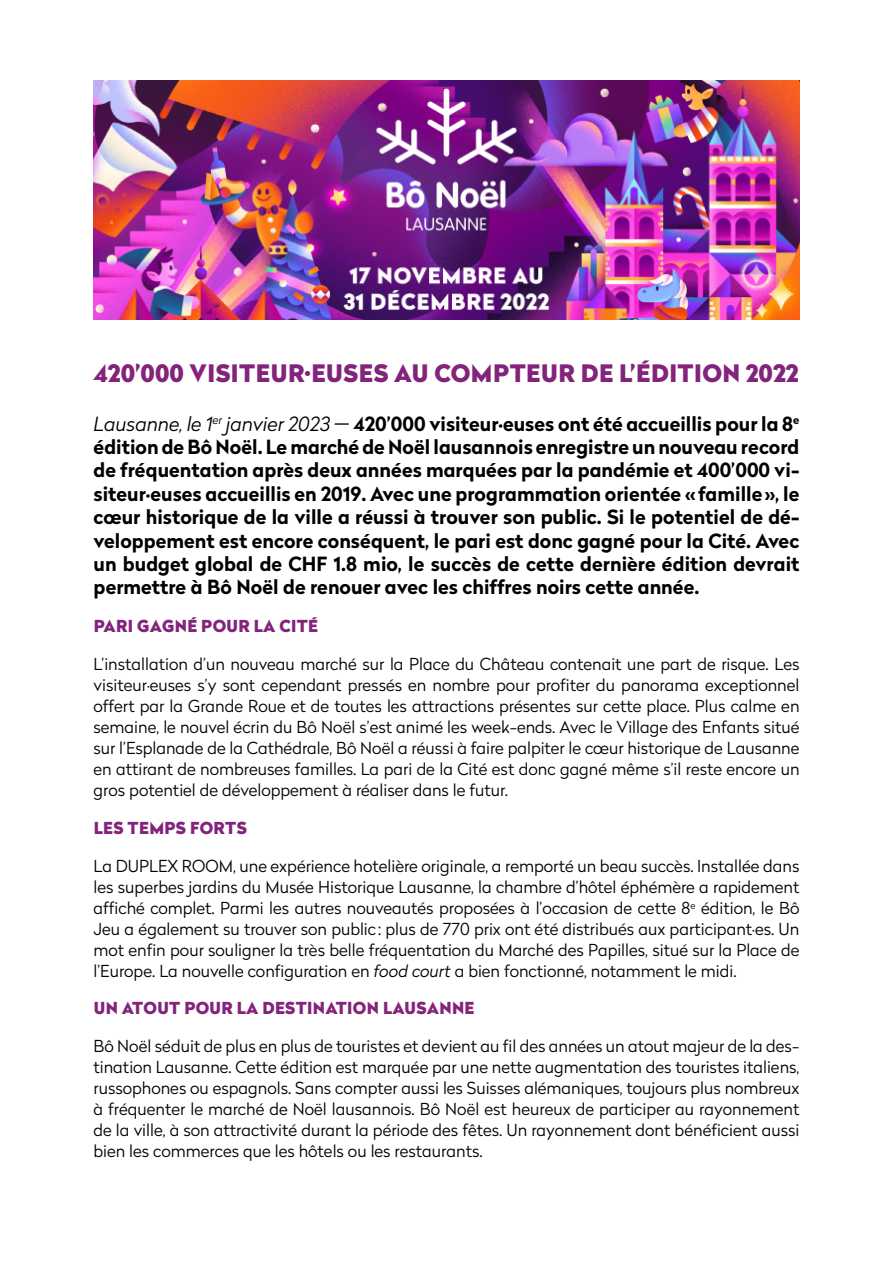
<style>
.page{position:relative;width:893px;height:1263px;background:#fff}
.page>*{position:absolute;margin:0;border:0;box-sizing:border-box;transform-origin:0 0}
.t1{font:900 24px "Radikal";letter-spacing:.02em;color:#83237b}
.t2{font:700 19.5px/23.4px "Radikal";color:#000;text-align:justify}
.t3{font:300 16.5px/21px "Radikal";color:#000;text-align:justify}
.t4{font:900 16.5px "Radikal";letter-spacing:.02em;color:#83237b}
.s1{font-weight:300;font-style:italic}
.s2{font-style:inherit}
.s3{font-style:italic}
</style>
<div class="page">
<img style="left:94px;top:81px;width:705px;height:238px">
<h1 class="t1" style="left:94px;top:355px;width:707px">420’000 VISITEUR·EUSES AU COMPTEUR DE L’ÉDITION 2022</h1>
<p class="t2" style="left:94px;top:411px;width:707px"><span class="s1">Lausanne, le 1</span><sup>er</sup> <span class="s1">janvier 2023 —</span> 420’000 visiteur·euses ont été accueillis pour la 8<sup>e </sup>édition de Bô Noël. Le marché de Noël lausannois enregistre un nouveau record de fréquentation après deux années marquées par la pandémie et 400’000 vi&shy;siteur·euses accueillis en 2019. Avec une programmation orientée «famille», le cœur historique de la ville a réussi à trouver son public. Si le potentiel de dé&shy;veloppement est encore conséquent, le pari est donc gagné pour la Cité. Avec un budget global de CHF 1.8 mio, le succès de cette dernière édition devrait permettre à Bô Noël de renouer avec les chiffres noirs cette année.</p>
<p class="t4" style="left:94px;top:614px;width:226px">PARI GAGNÉ POUR LA CITÉ</p>
<p class="t3" style="left:94px;top:653px;width:707px">L’installation d’un nouveau marché sur la Place du Château contenait une part de risque. Les visiteur·euses s’y sont cependant pressés en nombre pour profiter du panorama exceptionnel offert par la Grande Roue et de toutes les attractions présentes sur cette place. Plus calme en semaine, le nouvel écrin du Bô Noël s’est animé les week-ends. Avec le Village des Enfants situé sur l’Esplanade de la Cathédrale, Bô Noël a réussi à faire palpiter le cœur historique de Lausanne en attirant de nombreuses familles. La pari de la Cité est donc gagné même s’il reste encore un gros potentiel de développement à réaliser dans le futur.</p>
<p class="t4" style="left:94px;top:816px;width:154px">LES TEMPS FORTS</p>
<p class="t3" style="left:94px;top:855px;width:707px">La DUPLEX ROOM, une expérience hotelière originale, a remporté un beau succès. Installée dans les superbes jardins du Musée Historique Lausanne, la chambre d’hôtel éphémère a rapidement affiché complet. Parmi les autres nouveautés proposées à l’occasion de cette 8<sup>e</sup> édition, le Bô Jeu a également su trouver son public : plus de 770 prix ont été distribués aux participant<span class="s2">·</span>es. Un mot enfin pour souligner la très belle fréquentation du Marché des Papilles, situé sur la Place de l’Europe. La nouvelle configuration en <span class="s3">food court</span> a bien fonctionné, notamment le midi.</p>
<p class="t4" style="left:94px;top:996px;width:382px">UN ATOUT POUR LA DESTINATION LAUSANNE</p>
<p class="t3" style="left:94px;top:1035px;width:707px">Bô Noël séduit de plus en plus de touristes et devient au fil des années un atout majeur de la des&shy;tination Lausanne. Cette édition est marquée par une nette augmentation des touristes italiens, russophones ou espagnols. Sans compter aussi les Suisses alémaniques, toujours plus nombreux à fréquenter le marché de Noël lausannois. Bô Noël est heureux de participer au rayonnement de la ville, à son attractivité durant la période des fêtes. Un rayonnement dont bénéficient aussi bien les commerces que les hôtels ou les restaurants.</p>
</div>
